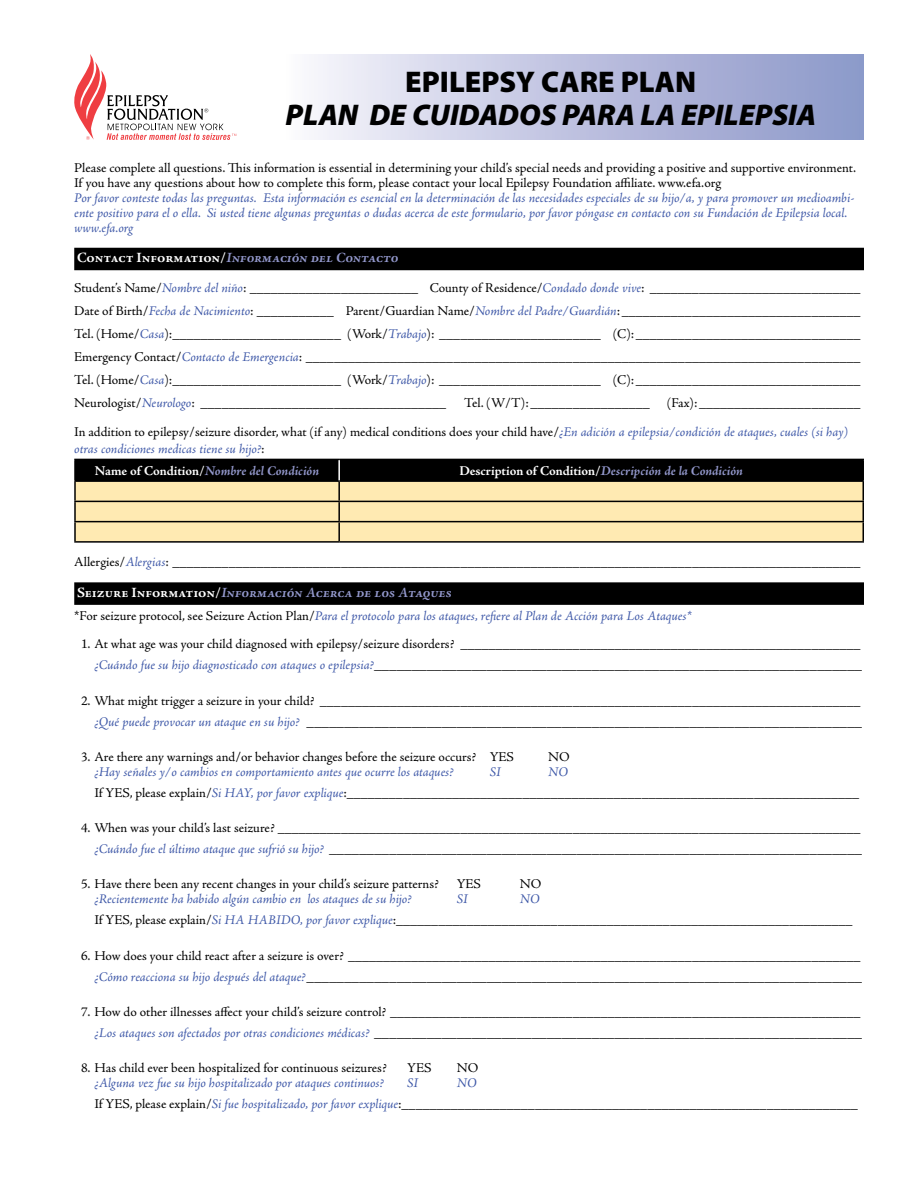
<style>
.page{position:relative;width:918px;height:1188px;background:#fff}
.page>*{position:absolute;margin:0;border:0;box-sizing:border-box;transform-origin:0 0}
.t1{font:italic 900 30px "Myriad Pro";color:#000}
.t2{font:900 30px "Myriad Pro";color:#000}
.t3{font:italic 700 14.25px "Adobe Jenson Pro";letter-spacing:.08em;color:#9398cc}
.t4{font:13.5px/21px "Adobe Jenson Pro";color:#000}
.t5{font:italic 13.5px/15px "Adobe Jenson Pro";letter-spacing:-.005em;color:#3d57a7}
.t6{font:italic 700 13.5px "Adobe Jenson Pro";color:#9398cc}
.s1{font-style:normal;color:#fff}
.s2{font-style:italic;color:#3d57a7}
.s3{font-style:normal;color:#000}
.s4{font-weight:700;font-style:normal;color:#fff}
.s5{font-weight:700;color:#9398cc}
.s6{font-style:italic}
</style>
<div class="page">
<svg style="left:74px;top:54px;width:162px;height:86px"></svg>
<div style="left:284px;top:54px;width:579px;height:86px;background:linear-gradient(to right,#f8f6fc,#8994c7)"></div>
<div style="left:74px;top:248px;width:790px;height:22px;background:#000"></div>
<div style="left:74px;top:582px;width:790px;height:23px;background:#000"></div>
<svg style="left:74px;top:459px;width:790px;height:82px;background:#ad9f79"></svg>
<hr style="left:74px;top:541px;width:265px;height:2px;background:#000">
<hr style="left:339px;top:541px;width:525px;height:2px;background:#000">
<hr style="left:338px;top:460px;width:2px;height:20px;background:#fff">
<h1 class="t2" style="left:405px;top:65px;width:293px">EPILEPSY CARE PLAN</h1>
<h1 class="t1" style="left:285px;top:98px;width:532px">PLAN DE CUIDADOS PARA LA EPILEPSIA</h1>
<p class="t4" style="left:74px;top:160px;width:783px;line-height:15px">Please complete all questions. This information is essential in determining your child’s special needs and providing a positive and supportive environment.<br>If you have any questions about how to complete this form, please contact your local Epilepsy Foundation affiliate. www.efa.org</p>
<p class="t5" style="left:74px;top:191px;width:781px">Por favor conteste todas las preguntas. Esta información es esencial en la determinación de las necesidades especiales de su hijo/a, y para promover un medioambi&shy;ente positivo para el o ella. Si usted tiene algunas preguntas o dudas acerca de este formulario, por favor póngase en contacto con su Fundación de Epilepsia local. www.efa.org</p>
<p class="t3" style="left:77px;top:250px;width:323px"><span class="s1">Contact Information/</span>Información del Contacto</p>
<p class="t4" style="left:74px;top:277px;width:788px;line-height:23px;text-align:justify">Student’s Name/<span class="s2">Nombre del niño</span>: ________________________ County of Residence/<span class="s2">Condado donde vive</span>: ______________________________ Date of Birth/<span class="s2">Fecha de Nacimiento</span>: ___________ Parent/Guardian Name/<span class="s2">Nombre del Padre/Guardián</span>:__________________________________ Tel. (Home/<span class="s2">Casa</span>):________________________ (Work/<span class="s2">Trabajo</span>): _______________________ (C):________________________________ Emergency Contact/<span class="s2">Contacto de Emergencia</span>: _______________________________________________________________________________ Tel. (Home/<span class="s2">Casa</span>):________________________ (Work/<span class="s2">Trabajo</span>): _______________________ (C):________________________________ Neurologist/<span class="s2">Neurologo</span>: ___________________________________</p>
<p class="t4" style="left:74px;top:388px;width:788px;line-height:29.7px;text-indent:593px">(Fax):_______________________<br>In addition to epilepsy/seizure disorder, what (if any) medical conditions does your child have/<span class="s2">¿En adición a epilepsia/condición de ataques, cuales (si hay)</span></p>
<p class="t5" style="left:95px;top:438px;width:226px;line-height:22.5px;text-indent:-21px">otras condiciones medicas tiene su hijo?<span class="s3">:<br></span><span class="s4">Name of Condition/</span><span class="s5">Nombre del Condición</span></p>
<p class="t4" style="left:464px;top:392px;width:187px">Tel. (W/T): _________________</p>
<p class="t6" style="left:459px;top:463px;width:285px"><span class="s1">Description of Condition/</span>Descripción de la Condición</p>
<p class="t4" style="left:74px;top:552px;width:788px">Allergies/<span class="s2">Alergias</span>: __________________________________________________________________________________________________</p>
<p class="t3" style="left:77px;top:584px;width:376px"><span class="s1">Seizure Information/</span>Información Acerca de los Ataques</p>
<p class="t5" style="left:74px;top:609px;width:619px"><span class="s3">*For seizure protocol, see Seizure Action Plan/</span>Para el protocolo para los ataques, refiere al Plan de Acción para Los Ataques*</p>
<p class="t4" style="left:81px;top:634px;width:783px;text-align:right">1. At what age was your child diagnosed with epilepsy/seizure disorders? _________________________________________________________ <span class="s2">¿Cuándo fue su hijo diagnosticado con ataques o epilepsia?</span><span class="s6">_________________________________________________________________</span></p>
<p class="t4" style="left:81px;top:690px;width:783px;text-align:right">2. What might trigger a seizure in your child? _____________________________________________________________________________ <span class="s2">¿Qué puede provocar un ataque en su hijo?</span> <span class="s6">__________________________________________________________________________</span></p>
<p class="t4" style="left:81px;top:746px;width:435px">3. Are there any warnings and/or behavior changes before the seizure occurs? YES</p>
<p class="t4" style="left:548px;top:746px;width:23px">NO</p>
<p class="t5" style="left:94px;top:765px;width:361px">¿Hay señales y/o cambios en comportamiento antes que ocurre los ataques?</p>
<p class="t5" style="left:490px;top:765px;width:13px">SI</p>
<p class="t4" style="left:94px;top:761px;width:766px;text-indent:454px"><span class="s2">NO<br></span>If YES, please explain/<span class="s2">Si HAY, por favor explique</span>:_________________________________________________________________________</p>
<p class="t4" style="left:81px;top:818px;width:783px;text-align:right">4. When was your child’s last seizure? ___________________________________________________________________________________ <span class="s2">¿Cuándo fue el último ataque que sufrió su hijo?</span> <span class="s6">_______________________________________________________________________</span></p>
<p class="t4" style="left:81px;top:874px;width:359px">5. Have there been any recent changes in your child’s seizure patterns?</p>
<p class="t4" style="left:457px;top:874px;width:26px">YES</p>
<p class="t4" style="left:520px;top:874px;width:23px">NO</p>
<p class="t5" style="left:94px;top:893px;width:319px">¿Recientemente ha habido algún cambio en los ataques de su hijo?</p>
<p class="t5" style="left:457px;top:893px;width:13px">SI</p>
<p class="t4" style="left:94px;top:889px;width:760px;text-indent:425px"><span class="s2">NO<br></span>If YES, please explain/<span class="s2">Si HA HABIDO, por favor explique</span>:_________________________________________________________________</p>
<p class="t4" style="left:81px;top:945px;width:783px;text-align:right">6. How does your child react after a seizure is over? _________________________________________________________________________ <span class="s2">¿Cómo reacciona su hijo después del ataque?</span><span class="s6">__________________________________________________________________________</span></p>
<p class="t4" style="left:81px;top:1001px;width:783px;text-align:right">7. How do other illnesses affect your child’s seizure control? ___________________________________________________________________ <span class="s2">¿Los ataques son afectados por otras condiciones médicas?</span> <span class="s6">_________________________________________________________________</span></p>
<p class="t4" style="left:81px;top:1058px;width:307px">8. Has child ever been hospitalized for continuous seizures?</p>
<p class="t4" style="left:407px;top:1058px;width:26px">YES</p>
<p class="t4" style="left:457px;top:1058px;width:23px">NO</p>
<p class="t5" style="left:95px;top:1076px;width:291px">¿Alguna vez fue su hijo hospitalizado por ataques continuos?</p>
<p class="t5" style="left:407px;top:1076px;width:13px">SI</p>
<p class="t4" style="left:95px;top:1073px;width:765px;text-indent:362px"><span class="s2">NO<br></span>If YES, please explain/<span class="s2">Si fue hospitalizado, por favor explique</span>:_________________________________________________________________</p>
</div>
